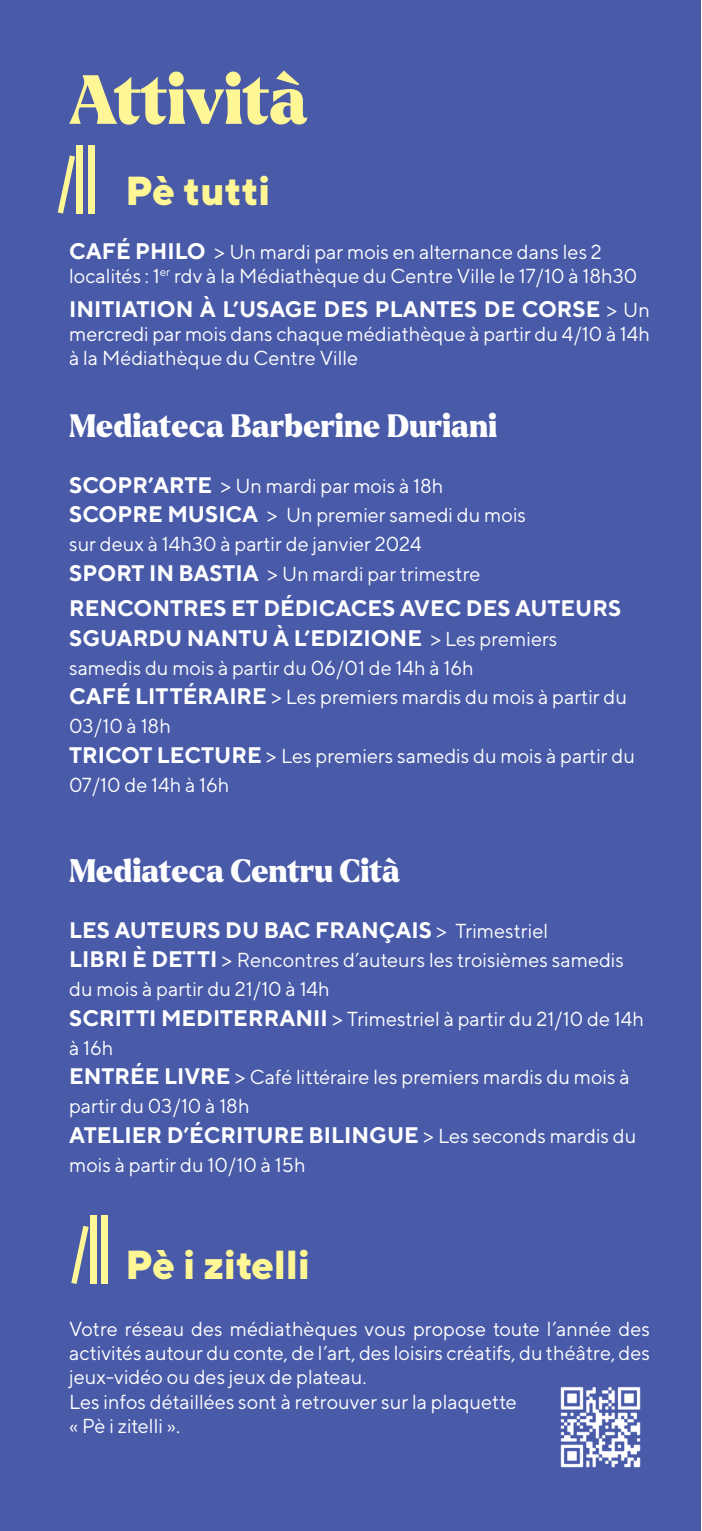
<style>
.page{position:relative;width:702px;height:1531px;background:#fff}
.page>*{position:absolute;margin:0;border:0;box-sizing:border-box;transform-origin:0 0}
.t1{font:900 67.5px "Larken";letter-spacing:-.01em;color:#fff695}
.t2{font:800 40.5px "TT Norms";color:#fff695}
.t3{font:900 31.5px "Larken";color:#fff}
.t4{font:31.5px "Larken Variable";color:#fff}
.t5{font:700 22.5px "TT Norms";color:#fff}
.t6{font:20.25px/24.3px "TT Norms";color:#fff}
.s1{font-weight:700;font-size:22.5px}
.s2{font-size:22.5px}
.s3{font-weight:400}
.s4{font-weight:400;font-size:20.25px}
</style>
<div class="page">
<div style="left:0;top:0;width:701px;height:1531px;background:#485aa8"></div>
<img style="left:560px;top:1386px;width:81px;height:82px">
<div style="left:88px;top:145px;width:6px;height:69px;background:#fff695"></div>
<div style="left:76px;top:145px;width:7px;height:69px;background:#fff695"></div>
<svg style="left:58px;top:155px;width:17px;height:59px"></svg>
<div style="left:102px;top:1215px;width:6px;height:69px;background:#fff695"></div>
<div style="left:90px;top:1215px;width:6px;height:69px;background:#fff695"></div>
<svg style="left:71px;top:1226px;width:18px;height:58px"></svg>
<p class="t1" style="left:69px;top:56px;width:240px">Attività</p>
<p class="t2" style="left:125px;top:164px;width:147px">Pè tutti</p>
<p class="t6" style="left:69px;top:239px;width:569px"><span class="s1">CAFÉ PHILO</span> <span class="s2">&gt;</span> Un mardi par mois en alternance dans les 2 localités : 1<sup>er</sup> rdv à la Médiathèque du Centre Ville le 17/10 à 18h30</p>
<p class="t5" style="left:69px;top:294px;width:582px">INITIATION À L’USAGE DES PLANTES DE CORSE <span class="s3">&gt;</span> <span class="s4">Un</span></p>
<p class="t6" style="left:69px;top:321px;width:582px">mercredi par mois dans chaque médiathèque à partir du 4/10 à 14h à la Médiathèque du Centre Ville</p>
<p class="t3" style="left:69px;top:405px;width:429px">Mediateca Barberine Duriani</p>
<p class="t6" style="left:69px;top:473px;width:376px"><span class="s1">SCOPR’ARTE</span> <span class="s2">&gt;</span> Un mardi par mois à 18h</p>
<p class="t6" style="left:69px;top:502px;width:458px"><span class="s1">SCOPRE MUSICA</span> <span class="s2">&gt;</span> Un premier samedi du mois</p>
<p class="t6" style="left:69px;top:532px;width:354px">sur deux à 14h30 à partir de janvier 2024</p>
<p class="t6" style="left:69px;top:561px;width:413px"><span class="s1">SPORT IN BASTIA</span> <span class="s2">&gt;</span> Un mardi par trimestre</p>
<p class="t5" style="left:69px;top:594px;width:553px">RENCONTRES ET DÉDICACES AVEC DES AUTEURS</p>
<p class="t5" style="left:69px;top:623px;width:490px">SGUARDU NANTU À L’EDIZIONE <span class="s3">&gt;</span> <span class="s4">Les premiers</span></p>
<p class="t6" style="left:69px;top:655px;width:406px">samedis du mois à partir du 06/01 de 14h à 16h</p>
<p class="t6" style="left:69px;top:682px;width:559px;line-height:29.2px"><span class="s1">CAFÉ LITTÉRAIRE</span> <span class="s2">&gt;</span> Les premiers mardis du mois à partir du<br>03/10 à 18h</p>
<p class="t6" style="left:69px;top:740px;width:567px;line-height:29.2px"><span class="s1">TRICOT LECTURE</span> <span class="s2">&gt;</span> Les premiers samedis du mois à partir du<br>07/10 de 14h à 16h</p>
<p class="t4" style="left:69px;top:850px;width:332px">Mediateca Centru Cità</p>
<p class="t5" style="left:69px;top:916px;width:480px">LES AUTEURS DU BAC FRANÇAIS <span class="s3">&gt;</span> <span class="s4">Trimestriel</span></p>
<p class="t6" style="left:69px;top:945px;width:556px;line-height:29.2px"><span class="s1">LIBRI È DETTI</span> <span class="s2">&gt;</span> Rencontres d’auteurs les troisièmes samedis du mois à partir du 21/10 à 14h</p>
<p class="t6" style="left:69px;top:1003px;width:576px;line-height:29.2px"><span class="s1">SCRITTI MEDITERRANII</span> <span class="s2">&gt;</span> Trimestriel à partir du 21/10 de 14h à 16h</p>
<p class="t6" style="left:69px;top:1062px;width:562px;line-height:29.2px"><span class="s1">ENTRÉE LIVRE</span> <span class="s2">&gt;</span> Café littéraire les premiers mardis du mois à partir du 03/10 à 18h</p>
<p class="t5" style="left:69px;top:1120px;width:568px">ATELIER D’ÉCRITURE BILINGUE <span class="s3">&gt;</span> <span class="s4">Les seconds mardis du</span></p>
<p class="t6" style="left:69px;top:1152px;width:238px">mois à partir du 10/10 à 15h</p>
<p class="t2" style="left:125px;top:1238px;width:186px">Pè i zitelli</p>
<p class="t6" style="left:69px;top:1316px;width:582px;text-align:justify">Votre réseau des médiathèques vous propose toute l’année des activités autour du conte, de l’art, des loisirs créatifs, du théâtre, des jeux-vidéo ou des jeux de plateau.</p>
<p class="t6" style="left:69px;top:1389px;width:449px">Les infos détaillées sont à retrouver sur la plaquette « Pè i zitelli ».</p>
</div>
